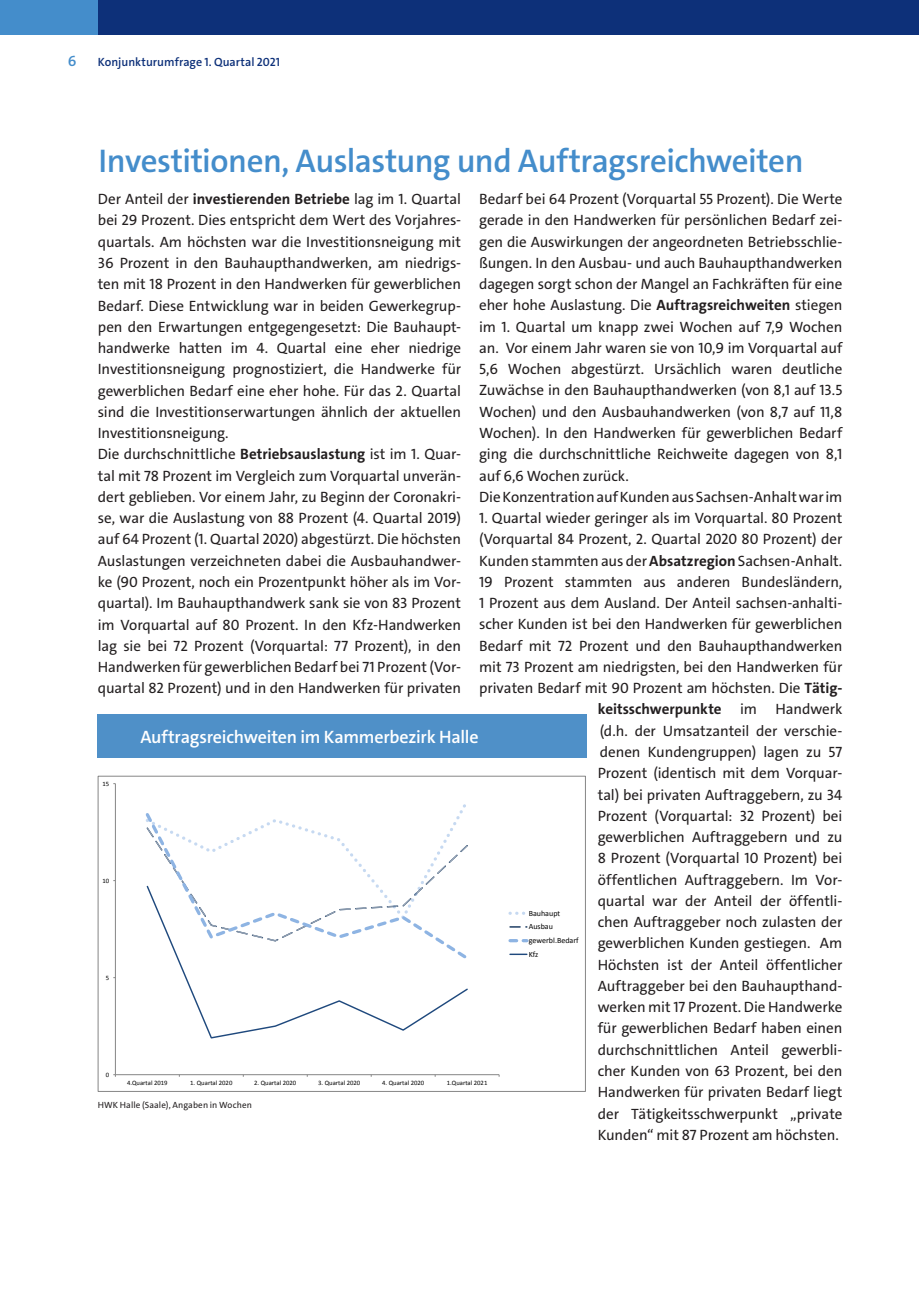
<style>
.page{position:relative;width:919px;height:1289px;background:#fff}
.page>*{position:absolute;margin:0;border:0;box-sizing:border-box;transform-origin:0 0}
.t1{font:600 33px "The Sans C4 s";letter-spacing:-.015em;color:#448dcb}
.t2{font:600 18px "The Sans C4 s";letter-spacing:-.01em;color:#fff}
.t3{font:15px/21.3px "The Sans C4 s";letter-spacing:-.005em;color:#231f20}
.t4{font:600 15px "The Sans C4 s";color:#448dcb}
.t5{font:600 12px "The Sans C4 s";color:#0d3079}
.t6{font:9px "The Sans C4 s";letter-spacing:.01em;color:#231f20}
.t7{font:7.95px/13.6px "Calibri";color:#000}
.t8{font:6.6px "Calibri";color:#000}
.s1{font-weight:700}
</style>
<div class="page">
<div style="left:98px;top:0;width:820px;height:34px;background:#0d3079"></div>
<div style="left:0;top:0;width:98px;height:34px;background:#448dcb"></div>
<hr style="left:115px;top:783px;width:1px;height:291px;background:#868686">
<hr style="left:115px;top:1074px;width:384px;height:1px;background:#868686">
<svg style="left:145px;top:810px;width:323px;height:74px"></svg>
<svg style="left:146px;top:884px;width:322px;height:155px"></svg>
<svg style="left:510px;top:911px;width:16px;height:3px"></svg>
<svg style="left:510px;top:926px;width:17px;height:1px"></svg>
<svg style="left:510px;top:939px;width:17px;height:3px"></svg>
<svg style="left:510px;top:953px;width:17px;height:2px"></svg>
<div style="left:98px;top:776px;width:487px;height:315px;border:1px solid #868686"></div>
<div style="left:98px;top:714px;width:489px;height:44px;background:#4f90c8"></div>
<p class="t4" style="left:68px;top:51px;width:10px">6</p>
<p class="t5" style="left:98px;top:54px;width:184px">Konjunkturumfrage 1. Quartal 2021</p>
<h1 class="t1" style="left:99px;top:140px;width:706px">Investitionen, Auslastung und Auftragsreichweiten</h1>
<p class="t3" style="left:98px;top:188px;width:365px">Der Anteil der <span class="s1">investierenden Betriebe</span> lag im 1. Quartal bei 29 Prozent. Dies entspricht dem Wert des Vorjahres&shy;quartals. Am höchsten war die Investitionsneigung mit 36 Prozent in den Bauhaupthandwerken, am niedrigs&shy;ten mit 18 Prozent in den Handwerken für gewerblichen Bedarf. Diese Entwicklung war in beiden Gewerkegrup&shy;pen den Erwartungen entgegengesetzt: Die Bauhaupt&shy;handwerke hatten im 4. Quartal eine eher niedrige Investitionsneigung prognostiziert, die Handwerke für gewerblichen Bedarf eine eher hohe. Für das 2. Quartal sind die Investitionserwartungen ähnlich der aktuellen Investitionsneigung.<br>Die durchschnittliche <span class="s1">Betriebsauslastung</span> ist im 1. Quar&shy;tal mit 78 Prozent im Vergleich zum Vorquartal unverän&shy;dert geblieben. Vor einem Jahr, zu Beginn der Coronakri&shy;se, war die Auslastung von 88 Prozent (4. Quartal 2019) auf 64 Prozent (1. Quartal 2020) abgestürzt. Die höchsten Auslastungen verzeichneten dabei die Ausbauhandwer&shy;ke (90 Prozent, noch ein Prozentpunkt höher als im Vor&shy;quartal). Im Bauhaupthandwerk sank sie von 83 Prozent im Vorquartal auf 80 Prozent. In den Kfz-Handwerken lag sie bei 72 Prozent (Vorquartal: 77 Prozent), in den Handwerken für gewerblichen Bedarf bei 71 Prozent (Vor&shy;quartal 82 Prozent) und in den Handwerken für privaten</p>
<p class="t3" style="left:479px;top:188px;width:365px">Bedarf bei 64 Prozent (Vorquartal 55 Prozent). Die Werte gerade in den Handwerken für persönlichen Bedarf zei&shy;gen die Auswirkungen der angeordneten Betriebsschlie&shy;ßungen. In den Ausbau- und auch Bauhaupthandwerken dagegen sorgt schon der Mangel an Fachkräften für eine eher hohe Auslastung. Die <span class="s1">Auftragsreichweiten</span> stiegen im 1. Quartal um knapp zwei Wochen auf 7,9 Wochen an. Vor einem Jahr waren sie von 10,9 im Vorquartal auf 5,6 Wochen abgestürzt. Ursächlich waren deutliche Zuwächse in den Bauhaupthandwerken (von 8,1 auf 13.5<br>Wochen) und den Ausbauhandwerken (von 8,7 auf 11,8<br>Wochen). In den Handwerken für gewerblichen Bedarf ging die durchschnittliche Reichweite dagegen von 8,1 auf 6,6 Wochen zurück.<br>Die Konzentration auf Kunden aus Sachsen-Anhalt war im</p>
<p class="t3" style="left:479px;top:507px;width:365px;text-align:right">1. Quartal wieder geringer als im Vorquartal. 80 Prozent (Vorquartal 84 Prozent, 2. Quartal 2020 80 Prozent) der Kunden stammten aus der <span class="s1">Absatzregion</span> Sachsen-Anhalt.<br>19 Prozent stammten aus anderen Bundesländern, 1 Prozent aus dem Ausland. Der Anteil sachsen-anhalti&shy;scher Kunden ist bei den Handwerken für gewerblichen Bedarf mit 72 Prozent und den Bauhaupthandwerken mit 73 Prozent am niedrigsten, bei den Handwerken für privaten Bedarf mit 90 Prozent am höchsten. Die <span class="s1">Tätig&shy;keitsschwerpunkte</span> im Handwerk<br>(d.h. der Umsatzanteil der verschie-<br>denen Kundengruppen) lagen zu 57<br>Prozent (identisch mit dem Vorquar-<br>tal) bei privaten Auftraggebern, zu 34<br>Prozent (Vorquartal: 32 Prozent) bei<br>gewerblichen Auftraggebern und zu<br>8 Prozent (Vorquartal 10 Prozent) bei<br>öffentlichen Auftraggebern. Im Vor-<br>quartal war der Anteil der öffentli-<br>chen Auftraggeber noch zulasten der<br>gewerblichen Kunden gestiegen. Am<br>Höchsten ist der Anteil öffentlicher<br>Auftraggeber bei den Bauhaupthand-<br>werken mit 17 Prozent. Die Handwerke<br>für gewerblichen Bedarf haben einen durchschnittlichen Anteil gewerbli-<br>cher Kunden von 63 Prozent, bei den<br>Handwerken für privaten Bedarf liegt<br>der Tätigkeitsschwerpunkt „private<br>Kunden“ mit 87 Prozent am höchsten.</p>
<p class="t2" style="left:140px;top:725px;width:339px">Auftragsreichweiten im Kammerbezirk Halle</p>
<p class="t8" style="left:102px;top:779px;width:8px">15</p>
<p class="t8" style="left:102px;top:876px;width:8px">10</p>
<p class="t7" style="left:528px;top:906px;width:51px">Bauhaupt<br>Ausbau gewerbl.Bedarf<br>Kfz</p>
<p class="t8" style="left:106px;top:973px;width:5px">5</p>
<p class="t8" style="left:106px;top:1070px;width:5px">0</p>
<p class="t8" style="left:127px;top:1078px;width:42px">4.Quartal 2019</p>
<p class="t8" style="left:190px;top:1078px;width:44px">1. Quartal 2020</p>
<p class="t8" style="left:254px;top:1078px;width:44px">2. Quartal 2020</p>
<p class="t8" style="left:318px;top:1078px;width:44px">3. Quartal 2020</p>
<p class="t8" style="left:382px;top:1078px;width:44px">4. Quartal 2020</p>
<p class="t8" style="left:447px;top:1078px;width:42px">1.Quartal 2021</p>
<p class="t6" style="left:98px;top:1099px;width:156px">HWK Halle (Saale), Angaben in Wochen</p>
</div>
